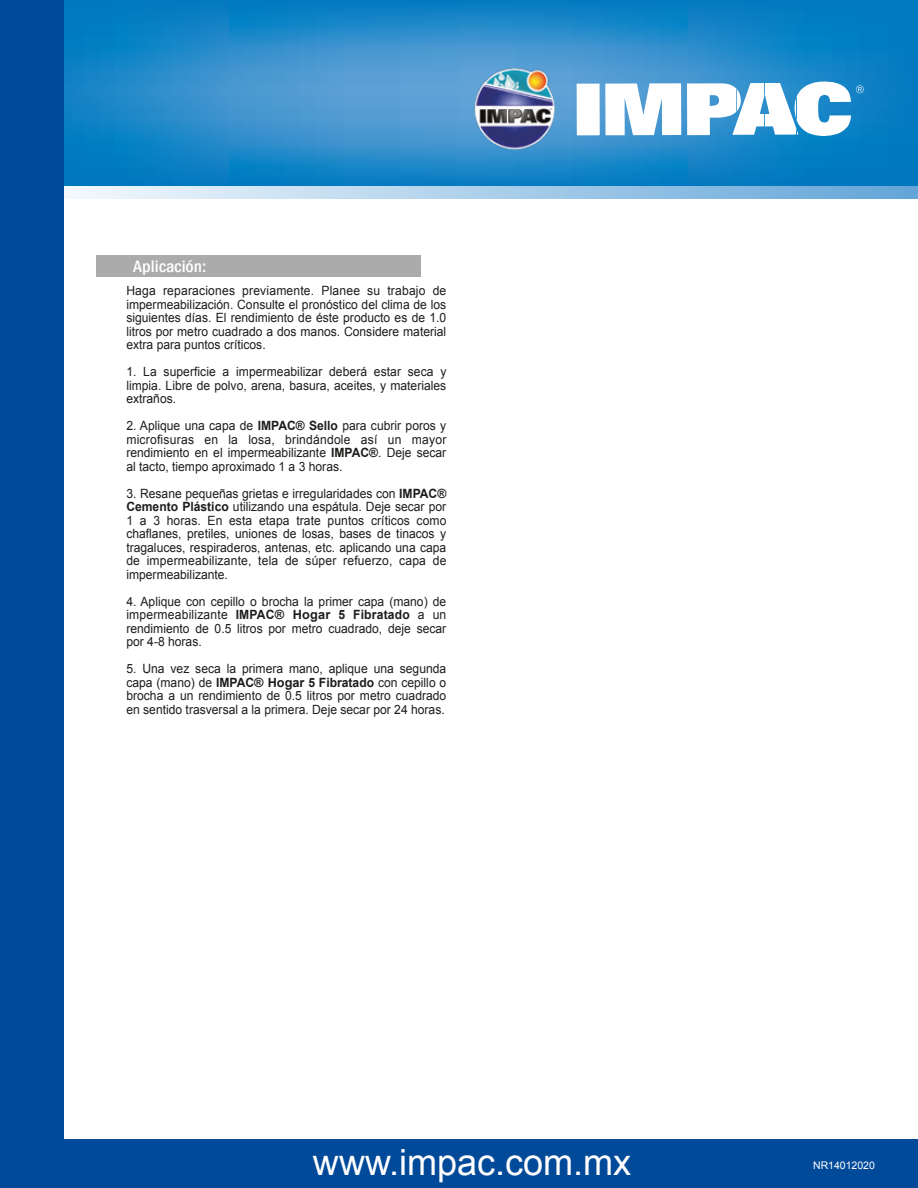
<style>
.page{position:relative;width:918px;height:1188px;background:#fff}
.page>*{position:absolute;margin:0;border:0;box-sizing:border-box;transform-origin:0 0}
.t1{font:36px "Arial";color:#fff}
.t2{font:500 condensed 17.1px "Franklin Gothic";color:#fff;scale:1.05 1}
.t3{font:12.75px/13.5px "Arial";color:#1d1d1b;text-align:justify;scale:.95 1}
.t4{font:10.5px "Arial";color:#fff}
.s1{font-weight:700}
</style>
<div class="page">
<svg style="left:64px;top:0;width:854px;height:187px;background:#2288c8"></svg>
<svg style="left:577px;top:81px;width:287px;height:55px"></svg>
<svg style="left:65px;top:187px;width:853px;height:11px;background:#abceea"></svg>
<div style="left:0;top:1139px;width:918px;height:49px;background:#004a99"></div>
<div style="left:0;top:0;width:64px;height:1184px;background:#004a99"></div>
<img style="left:471px;top:65px;width:85px;height:86px">
<div style="left:96px;top:255px;width:325px;height:21px;background:#acabab"></div>
<h2 class="t2" style="left:133px;top:255px;width:71px">Aplicación:</h2>
<p class="t3" style="left:126px;top:284px;width:338px">Haga reparaciones previamente. Planee su trabajo de impermeabilización. Consulte el pronóstico del clima de los siguientes días. El rendimiento de éste producto es de 1.0 litros por metro cuadrado a dos manos. Considere material extra para puntos críticos.</p>
<p class="t3" style="left:126px;top:365px;width:338px">1. La superficie a impermeabilizar deberá estar seca y limpia. Libre de polvo, arena, basura, aceites, y materiales extraños.</p>
<p class="t3" style="left:126px;top:419px;width:338px">2. Aplique una capa de <span class="s1">IMPAC® Sello</span> para cubrir poros y microfisuras en la losa, brindándole así un mayor rendimiento en el impermeabilizante <span class="s1">IMPAC®</span>. Deje secar al tacto, tiempo aproximado 1 a 3 horas.</p>
<p class="t3" style="left:126px;top:487px;width:338px">3. Resane pequeñas grietas e irregularidades con <span class="s1">IMPAC® Cemento Plástico</span> utilizando una espátula. Deje secar por 1 a 3 horas. En esta etapa trate puntos críticos como chaflanes, pretiles, uniones de losas, bases de tinacos y tragaluces, respiraderos, antenas, etc. aplicando una capa de impermeabilizante, tela de súper refuerzo, capa de impermeabilizante.</p>
<p class="t3" style="left:126px;top:595px;width:338px">4. Aplique con cepillo o brocha la primer capa (mano) de impermeabilizante <span class="s1">IMPAC® Hogar 5 Fibratado</span> a un rendimiento de 0.5 litros por metro cuadrado, deje secar por 4-8 horas.</p>
<p class="t3" style="left:126px;top:662px;width:338px">5. Una vez seca la primera mano, aplique una segunda capa (mano) de <span class="s1">IMPAC® Hogar 5 Fibratado</span> con cepillo o brocha a un rendimiento de 0.5 litros por metro cuadrado en sentido trasversal a la primera. Deje secar por 24 horas.</p>
<h1 class="t1" style="left:313px;top:1138px;width:320px">www.impac.com.mx</h1>
<p class="t4" style="left:813px;top:1159px;width:63px">NR14012020</p>
</div>
